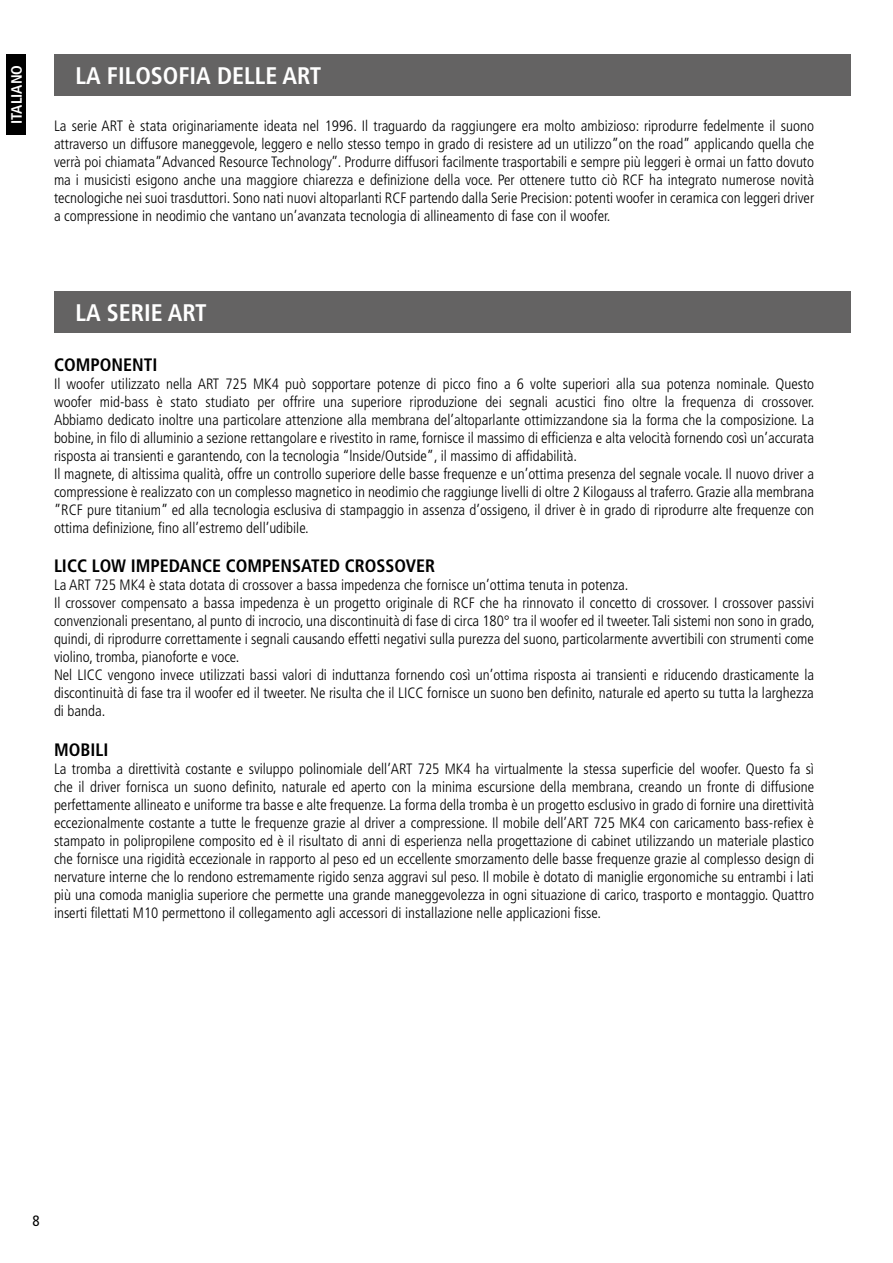
<style>
.page{position:relative;width:893px;height:1263px;background:#fff}
.page>*{position:absolute;margin:0;border:0;box-sizing:border-box;transform-origin:0 0}
.t1{font:700 condensed 24px "Frutiger LT Std";color:#fff}
.t2{font:700 condensed 18px "Frutiger LT Std";color:#000}
.t3{font:300 condensed 15px/18px "Frutiger LT Std";color:#000}
.t4{font:700 condensed 15px "Frutiger LT Std";color:#fff}
.t5{font:condensed 15px "Frutiger LT Std";color:#000}
</style>
<div class="page">
<div style="left:6px;top:54px;width:20px;height:81px;background:#000"></div>
<div style="left:54px;top:291px;width:797px;height:41px;background:#646363"></div>
<div style="left:54px;top:54px;width:797px;height:41px;background:#646363"></div>
<p class="t4" style="left:8px;top:124px;width:60px;rotate:-90deg">ITALIANO</p>
<h1 class="t1" style="left:75px;top:61px;width:248px">LA FILOSOFIA DELLE ART</h1>
<p class="t3" style="left:54px;top:117px;width:762px;text-align:justify">La serie ART è stata originariamente ideata nel 1996. Il traguardo da raggiungere era molto ambizioso: riprodurre fedelmente il suono attraverso un diffusore maneggevole, leggero e nello stesso tempo in grado di resistere ad un utilizzo”on the road” applicando quella che verrà poi chiamata”Advanced Resource Technology’’. Produrre diffusori facilmente trasportabili e sempre più leggeri è ormai un fatto dovuto ma i musicisti esigono anche una maggiore chiarezza e definizione della voce. Per ottenere tutto ciò RCF ha integrato numerose novità tecnologiche nei suoi trasduttori. Sono nati nuovi altoparlanti RCF partendo dalla Serie Precision: potenti woofer in ceramica con leggeri driver a compressione in neodimio che vantano un’avanzata tecnologia di allineamento di fase con il woofer.</p>
<h1 class="t1" style="left:75px;top:298px;width:133px">LA SERIE ART</h1>
<p class="t2" style="left:54px;top:354px;width:105px">COMPONENTI</p>
<p class="t3" style="left:54px;top:375px;width:762px">Il woofer utilizzato nella ART 725 MK4 può sopportare potenze di picco fino a 6 volte superiori alla sua potenza nominale. Questo woofer mid-bass è stato studiato per offrire una superiore riproduzione dei segnali acustici fino oltre la frequenza di crossover.<br>Abbiamo dedicato inoltre una particolare attenzione alla membrana del’altoparlante ottimizzandone sia la forma che la composizione. La bobine, in filo di alluminio a sezione rettangolare e rivestito in rame, fornisce il massimo di efficienza e alta velocità fornendo così un’accurata risposta ai transienti e garantendo, con la tecnologia “lnside/Outside”, il massimo di affidabilità.<br>Il magnete, di altissima qualità, offre un controllo superiore delle basse frequenze e un’ottima presenza del segnale vocale. Il nuovo driver a compressione è realizzato con un complesso magnetico in neodimio che raggiunge livelli di oltre 2 Kilogauss al traferro. Grazie alla membrana ”RCF pure titanium” ed alla tecnologia esclusiva di stampaggio in assenza d’ossigeno, il driver è in grado di riprodurre alte frequenze con ottima definizione, fino all’estremo dell’udibile.</p>
<p class="t2" style="left:54px;top:555px;width:383px">LICC LOW IMPEDANCE COMPENSATED CROSSOVER</p>
<p class="t3" style="left:54px;top:576px;width:762px">La ART 725 MK4 è stata dotata di crossover a bassa impedenza che fornisce un’ottima tenuta in potenza.<br>Il crossover compensato a bassa impedenza è un progetto originale di RCF che ha rinnovato il concetto di crossover. I crossover passivi convenzionali presentano, al punto di incrocio, una discontinuità di fase di circa 180° tra il woofer ed il tweeter. Tali sistemi non sono in grado, quindi, di riprodurre correttamente i segnali causando effetti negativi sulla purezza del suono, particolarmente avvertibili con strumenti come violino, tromba, pianoforte e voce.<br>Nel LICC vengono invece utilizzati bassi valori di induttanza fornendo così un’ottima risposta ai transienti e riducendo drasticamente la discontinuità di fase tra il woofer ed il tweeter. Ne risulta che il LICC fornisce un suono ben definito, naturale ed aperto su tutta la larghezza di banda.</p>
<p class="t2" style="left:54px;top:739px;width:56px">MOBILI</p>
<p class="t3" style="left:54px;top:760px;width:762px;text-align:justify">La tromba a direttività costante e sviluppo polinomiale dell’ART 725 MK4 ha virtualmente la stessa superficie del woofer. Questo fa sì che il driver fornisca un suono definito, naturale ed aperto con la minima escursione della membrana, creando un fronte di diffusione perfettamente allineato e uniforme tra basse e alte frequenze. La forma della tromba è un progetto esclusivo in grado di fornire una direttività eccezionalmente costante a tutte le frequenze grazie al driver a compressione. Il mobile dell’ART 725 MK4 con caricamento bass-refiex è stampato in polipropilene composito ed è il risultato di anni di esperienza nella progettazione di cabinet utilizzando un materiale plastico che fornisce una rigidità eccezionale in rapporto al peso ed un eccellente smorzamento delle basse frequenze grazie al complesso design di nervature interne che lo rendono estremamente rigido senza aggravi sul peso. Il mobile è dotato di maniglie ergonomiche su entrambi i lati più una comoda maniglia superiore che permette una grande maneggevolezza in ogni situazione di carico, trasporto e montaggio. Quattro inserti filettati M10 permettono il collegamento agli accessori di installazione nelle applicazioni fisse.</p>
<p class="t5" style="left:33px;top:1211px;width:9px">8</p>
</div>
